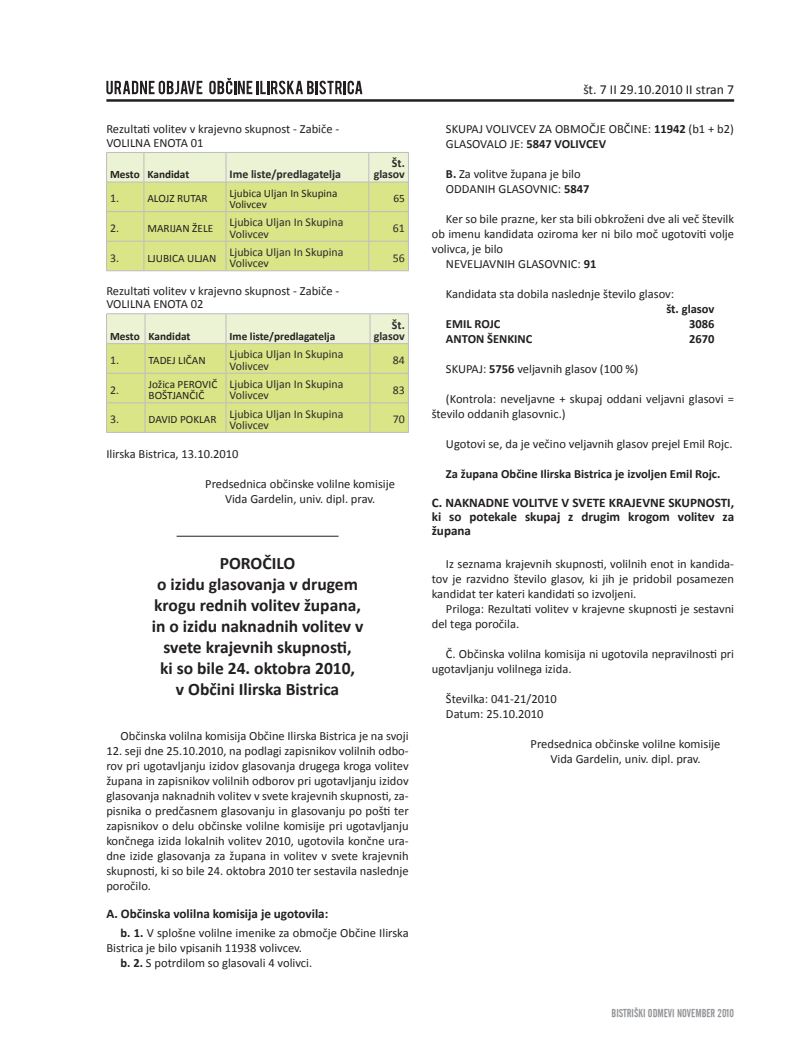
<style>
.page{position:relative;width:798px;height:1063px;background:#fff}
.page>*{position:absolute;margin:0;border:0;box-sizing:border-box;transform-origin:0 0}
.t1{font:700 17.5px/21px "Calibri";color:#231f20;text-align:center}
.t2{font:13.75px "Calibri";color:#231f20}
.t3{font:700 13.12px/13.8px "Calibri";color:#231f20;text-align:justify}
.t4{font:12.5px/15px "Calibri";color:#231f20}
.t5{font:700 12.5px "Calibri";color:#231f20}
.t6{font:11.88px/11.2px "Calibri";color:#2b2b2b}
.t7{font:700 11.88px/11.2px "Calibri";color:#2b2b2b;text-align:right}
.t8{font:11.25px/11.2px "Calibri";color:#231f20}
.t9{font:700 11.25px "Calibri";color:#231f20}
.t10{font:11.25px "Cafeta";color:#939598}
.s1{font-size:11.88px;color:#2b2b2b}
.s2{font-weight:700}
</style>
<div class="page">
<svg style="left:106px;top:81px;width:96px;height:13px"></svg>
<svg style="left:209px;top:78px;width:153px;height:16px"></svg>
<hr style="left:106px;top:99px;width:627px;height:3px;background:#231f20">
<hr style="left:106px;top:271px;width:38px;height:1px;background:#bcbdc0">
<hr style="left:144px;top:271px;width:82px;height:1px;background:#bcbdc0">
<hr style="left:226px;top:271px;width:142px;height:1px;background:#bcbdc0">
<hr style="left:368px;top:271px;width:40px;height:1px;background:#bcbdc0">
<svg style="left:106px;top:152px;width:303px;height:119px;background:#dbe69c"></svg>
<hr style="left:143px;top:241px;width:1px;height:30px;background:#bcbdc0">
<hr style="left:225px;top:241px;width:1px;height:30px;background:#bcbdc0">
<hr style="left:368px;top:241px;width:1px;height:30px;background:#bcbdc0">
<hr style="left:408px;top:241px;width:1px;height:30px;background:#bcbdc0">
<hr style="left:106px;top:313px;width:39px;height:1px;background:#bcbdc0">
<hr style="left:145px;top:313px;width:81px;height:1px;background:#bcbdc0">
<hr style="left:226px;top:313px;width:144px;height:1px;background:#bcbdc0">
<hr style="left:370px;top:313px;width:38px;height:1px;background:#bcbdc0">
<hr style="left:106px;top:432px;width:39px;height:1px;background:#bcbdc0">
<hr style="left:145px;top:432px;width:81px;height:1px;background:#bcbdc0">
<hr style="left:226px;top:432px;width:144px;height:1px;background:#bcbdc0">
<hr style="left:370px;top:432px;width:38px;height:1px;background:#bcbdc0">
<svg style="left:106px;top:314px;width:303px;height:118px;background:#dce69c"></svg>
<hr style="left:176px;top:536px;width:162px;height:1px;background:#231f20">
<p class="t4" style="left:106px;top:122px;width:234px;line-height:13.8px">Rezultati volitev v krajevno skupnost - Zabiče -<br>VOLILNA ENOTA 01</p>
<p class="t9" style="left:110px;top:168px;width:81px">Mesto Kandidat</p>
<p class="t7" style="left:229px;top:168px;width:113px">Ime liste/predlagatelja</p>
<p class="t7" style="left:373px;top:157px;width:33px">Št. glasov</p>
<p class="t8" style="left:110px;top:193px;width:99px"><span class="s1">1.</span> ALOJZ RUTAR</p>
<p class="t8" style="left:229px;top:187px;width:109px">Ljubica Uljan In Skupina<br>Volivcev</p>
<p class="t8" style="left:393px;top:193px;width:13px">65</p>
<p class="t8" style="left:110px;top:222px;width:105px"><span class="s1">2.</span> MARIJAN ŽELE</p>
<p class="t6" style="left:229px;top:216px;width:115px">Ljubica Uljan In Skupina<br>Volivcev</p>
<p class="t6" style="left:392px;top:222px;width:14px">61</p>
<p class="t8" style="left:110px;top:252px;width:108px"><span class="s1">3.</span> LJUBICA ULJAN</p>
<p class="t6" style="left:229px;top:246px;width:115px">Ljubica Uljan In Skupina<br>Volivcev</p>
<p class="t6" style="left:392px;top:251px;width:14px">56</p>
<p class="t4" style="left:106px;top:283px;width:234px;line-height:13.8px">Rezultati volitev v krajevno skupnost - Zabiče -<br>VOLILNA ENOTA 02</p>
<p class="t9" style="left:110px;top:329px;width:82px">Mesto Kandidat</p>
<p class="t9" style="left:229px;top:329px;width:107px">Ime liste/predlagatelja</p>
<p class="t7" style="left:373px;top:319px;width:33px">Št. glasov</p>
<p class="t6" style="left:110px;top:354px;width:11px">1.</p>
<p class="t8" style="left:148px;top:354px;width:58px">TADEJ LIČAN</p>
<p class="t6" style="left:229px;top:348px;width:115px">Ljubica Uljan In Skupina<br>Volivcev</p>
<p class="t6" style="left:392px;top:354px;width:14px">84</p>
<p class="t6" style="left:110px;top:384px;width:11px">2.</p>
<p class="t8" style="left:148px;top:378px;width:70px">Jožica PEROVIČ<br>BOŠTJANČIČ</p>
<p class="t6" style="left:229px;top:378px;width:115px">Ljubica Uljan In Skupina<br>Volivcev</p>
<p class="t6" style="left:392px;top:384px;width:14px">83</p>
<p class="t6" style="left:110px;top:413px;width:11px">3.</p>
<p class="t8" style="left:148px;top:413px;width:69px">DAVID POKLAR</p>
<p class="t6" style="left:229px;top:407px;width:115px">Ljubica Uljan In Skupina<br>Volivcev</p>
<p class="t6" style="left:392px;top:413px;width:14px">70</p>
<p class="t4" style="left:106px;top:445px;width:134px">Ilirska Bistrica, 13.10.2010</p>
<p class="t4" style="left:205px;top:475px;width:191px;text-align:center">Predsednica občinske volilne komisije<br>Vida Gardelin, univ. dipl. prav.</p>
<h1 class="t1" style="left:152px;top:552px;width:213px">POROČILO<br>o izidu glasovanja v drugem krogu rednih volitev župana, in o izidu naknadnih volitev v svete krajevnih skupnosti,<br>ki so bile 24. oktobra 2010,<br>v Občini Ilirska Bistrica</h1>
<p class="t4" style="left:120px;top:727px;width:289px">Občinska volilna komisija Občine Ilirska Bistrica je na svoji</p>
<p class="t4" style="left:106px;top:742px;width:304px;text-align:justify">12. seji dne 25.10.2010, na podlagi zapisnikov volilnih odbo&shy;rov pri ugotavljanju izidov glasovanja drugega kroga volitev župana in zapisnikov volilnih odborov pri ugotavljanju izidov glasovanja naknadnih volitev v svete krajevnih skupnosti, za&shy;pisnika o predčasnem glasovanju in glasovanju po pošti ter zapisnikov o delu občinske volilne komisije pri ugotavljanju končnega izida lokalnih volitev 2010, ugotovila končne ura&shy;dne izide glasovanja za župana in volitev v svete krajevnih skupnosti, ki so bile 24. oktobra 2010 ter sestavila naslednje poročilo.</p>
<p class="t3" style="left:106px;top:907px;width:223px">A. Občinska volilna komisija je ugotovila:</p>
<p class="t4" style="left:120px;top:925px;width:289px"><span class="s2">b. 1.</span> V splošne volilne imenike za območje Občine Ilirska</p>
<p class="t4" style="left:106px;top:940px;width:197px">Bistrica je bilo vpisanih 11938 volivcev.</p>
<p class="t4" style="left:120px;top:955px;width:193px"><span class="s2">b. 2.</span> S potrdilom so glasovali 4 volivci.</p>
<p class="t2" style="left:583px;top:81px;width:152px">št. 7 II 29.10.2010 II stran 7</p>
<p class="t4" style="left:446px;top:121px;width:289px">SKUPAJ VOLIVCEV ZA OBMOČJE OBČINE: <span class="s2">11942</span> (b1 + b2)<br>GLASOVALO JE: <span class="s2">5847 VOLIVCEV</span></p>
<p class="t4" style="left:446px;top:166px;width:145px"><span class="s2">B.</span> Za volitve župana je bilo<br>ODDANIH GLASOVNIC: <span class="s2">5847</span></p>
<p class="t4" style="left:446px;top:211px;width:289px">Ker so bile prazne, ker sta bili obkroženi dve ali več številk</p>
<p class="t4" style="left:431px;top:226px;width:304px">ob imenu kandidata oziroma ker ni bilo moč ugotoviti volje</p>
<p class="t4" style="left:431px;top:241px;width:73px">volivca, je bilo</p>
<p class="t4" style="left:446px;top:256px;width:152px">NEVELJAVNIH GLASOVNIC: <span class="s2">91</span></p>
<p class="t4" style="left:446px;top:286px;width:230px">Kandidata sta dobila naslednje število glasov:</p>
<p class="t5" style="left:666px;top:301px;width:50px">št. glasov</p>
<p class="t5" style="left:446px;top:316px;width:56px">EMIL ROJC</p>
<p class="t5" style="left:689px;top:316px;width:27px">3086</p>
<p class="t5" style="left:446px;top:331px;width:88px">ANTON ŠENKINC</p>
<p class="t5" style="left:689px;top:331px;width:27px">2670</p>
<p class="t4" style="left:446px;top:361px;width:194px">SKUPAJ: <span class="s2">5756</span> veljavnih glasov (100 %)</p>
<p class="t4" style="left:431px;top:391px;width:304px;text-indent:14px">(Kontrola: neveljavne + skupaj oddani veljavni glasovi = število oddanih glasovnic.)</p>
<p class="t4" style="left:446px;top:436px;width:288px">Ugotovi se, da je večino veljavnih glasov prejel Emil Rojc.</p>
<p class="t5" style="left:446px;top:466px;width:276px">Za župana Občine Ilirska Bistrica je izvoljen Emil Rojc.</p>
<p class="t3" style="left:431px;top:495px;width:304px">C. NAKNADNE VOLITVE V SVETE KRAJEVNE SKUPNOSTI, ki so potekale skupaj z drugim krogom volitev za župana</p>
<p class="t4" style="left:431px;top:556px;width:304px;text-align:justify;text-indent:14px">Iz seznama krajevnih skupnosti, volilnih enot in kandida&shy;tov je razvidno število glasov, ki jih je pridobil posamezen kandidat ter kateri kandidati so izvoljeni.</p>
<p class="t4" style="left:431px;top:601px;width:304px;text-indent:14px">Priloga: Rezultati volitev v krajevne skupnosti je sestavni del tega poročila.</p>
<p class="t4" style="left:431px;top:646px;width:304px;text-indent:14px">Č. Občinska volilna komisija ni ugotovila nepravilnosti pri ugotavljanju volilnega izida.</p>
<p class="t4" style="left:446px;top:691px;width:112px">Številka: 041-21/2010<br>Datum: 25.10.2010</p>
<p class="t4" style="left:530px;top:736px;width:191px;text-align:center">Predsednica občinske volilne komisije<br>Vida Gardelin, univ. dipl. prav.</p>
<p class="t10" style="left:611px;top:1007px;width:124px">BISTRIŠKI ODMEVI NOVEMBER 2010</p>
</div>
